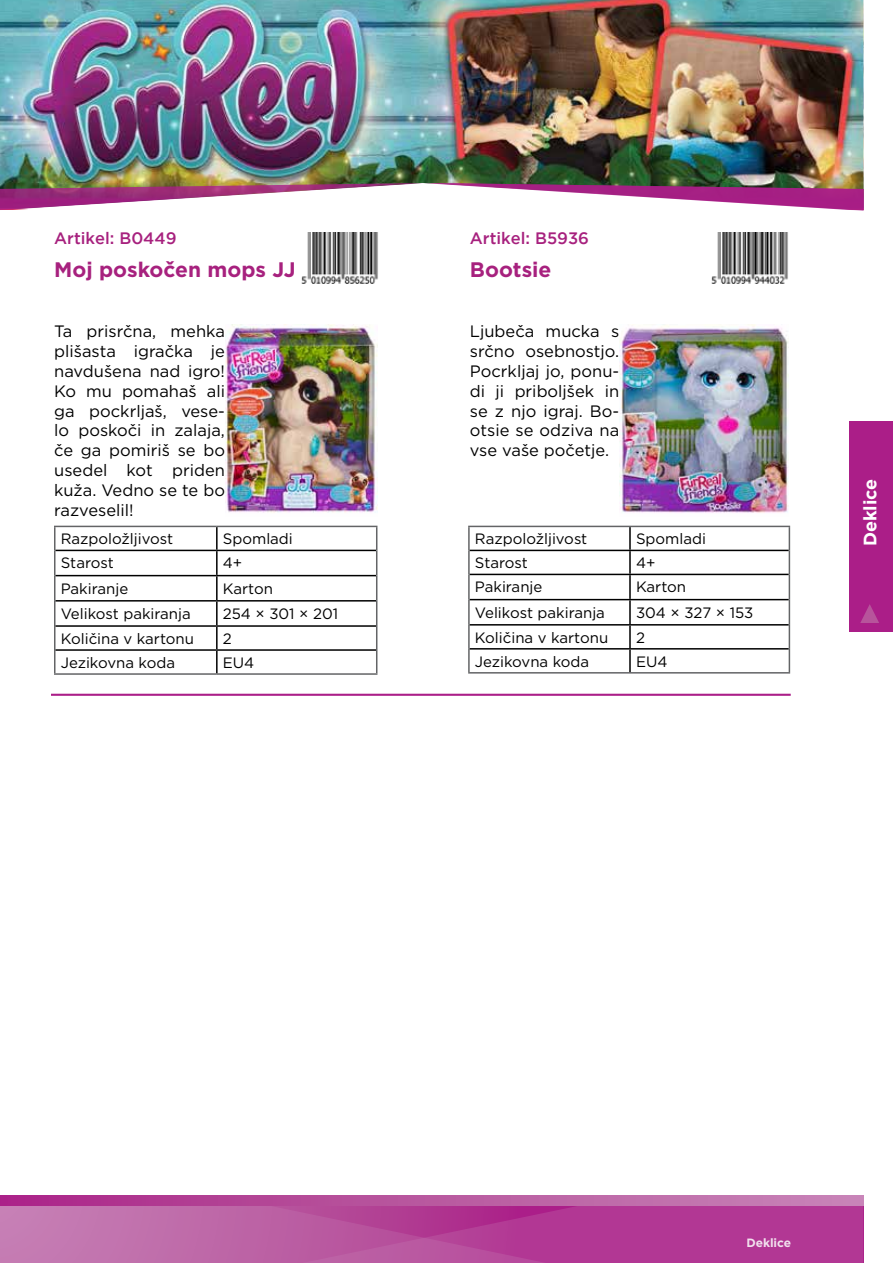
<style>
.page{position:relative;width:893px;height:1263px;background:#fff}
.page>*{position:absolute;margin:0;border:0;box-sizing:border-box;transform-origin:0 0}
.t1{font:700 21px "Gotham";color:#a7217e}
.t2{font:700 18px "Gotham";color:#fff}
.t3{font:16.5px/19.8px "Gotham";color:#000;text-align:justify}
.t4{font:500 16.5px "Gotham";color:#a7217e}
.t5{font:15px "Gotham";color:#000}
.t6{font:700 12px "Gotham";letter-spacing:-.005em;color:#fff}
</style>
<div class="page">
<hr style="left:51px;top:694px;width:740px;height:2px;background:#ab1e88">
<div style="left:849px;top:421px;width:44px;height:211px;background:#ab1e88"></div>
<svg style="left:860px;top:604px;width:19px;height:19px"></svg>
<svg style="left:0;top:1206px;width:863px;height:57px;background:#b74e9d"></svg>
<svg style="left:0;top:1195px;width:863px;height:11px;background:#b9579f"></svg>
<img style="left:0;top:0;width:863px;height:183px">
<svg style="left:0;top:183px;width:864px;height:28px"></svg>
<hr style="left:54px;top:526px;width:163px;height:1px;background:#636466">
<hr style="left:54px;top:527px;width:2px;height:23px;background:#636466">
<hr style="left:217px;top:526px;width:160px;height:1px;background:#636466">
<hr style="left:54px;top:550px;width:2px;height:26px;background:#636466">
<hr style="left:54px;top:576px;width:2px;height:25px;background:#636466">
<hr style="left:54px;top:601px;width:2px;height:25px;background:#636466">
<hr style="left:54px;top:626px;width:2px;height:24px;background:#636466">
<hr style="left:54px;top:650px;width:2px;height:23px;background:#636466">
<svg style="left:376px;top:527px;width:1px;height:146px"></svg>
<hr style="left:54px;top:673px;width:163px;height:2px;background:#636466">
<hr style="left:217px;top:673px;width:160px;height:2px;background:#636466">
<hr style="left:216px;top:527px;width:2px;height:23px;background:#000">
<hr style="left:56px;top:550px;width:161px;height:1px;background:#000">
<hr style="left:217px;top:550px;width:159px;height:1px;background:#000">
<hr style="left:216px;top:551px;width:2px;height:24px;background:#000">
<hr style="left:56px;top:575px;width:161px;height:1px;background:#000">
<hr style="left:217px;top:575px;width:159px;height:1px;background:#000">
<hr style="left:216px;top:576px;width:2px;height:24px;background:#000">
<hr style="left:56px;top:600px;width:161px;height:2px;background:#000">
<hr style="left:217px;top:600px;width:159px;height:2px;background:#000">
<hr style="left:216px;top:602px;width:2px;height:23px;background:#000">
<hr style="left:56px;top:625px;width:161px;height:2px;background:#000">
<hr style="left:217px;top:625px;width:159px;height:2px;background:#000">
<hr style="left:216px;top:627px;width:2px;height:22px;background:#000">
<hr style="left:56px;top:649px;width:161px;height:2px;background:#000">
<hr style="left:217px;top:649px;width:159px;height:2px;background:#000">
<hr style="left:216px;top:651px;width:2px;height:22px;background:#000">
<hr style="left:468px;top:526px;width:162px;height:1px;background:#636466">
<hr style="left:468px;top:527px;width:2px;height:23px;background:#636466">
<hr style="left:630px;top:526px;width:160px;height:1px;background:#636466">
<hr style="left:468px;top:550px;width:2px;height:24px;background:#636466">
<hr style="left:468px;top:574px;width:2px;height:26px;background:#636466">
<hr style="left:468px;top:600px;width:2px;height:25px;background:#636466">
<hr style="left:468px;top:625px;width:2px;height:24px;background:#636466">
<hr style="left:468px;top:649px;width:2px;height:23px;background:#636466">
<svg style="left:789px;top:527px;width:1px;height:145px"></svg>
<hr style="left:468px;top:672px;width:162px;height:2px;background:#636466">
<hr style="left:630px;top:672px;width:160px;height:2px;background:#636466">
<hr style="left:629px;top:527px;width:2px;height:23px;background:#000">
<hr style="left:470px;top:550px;width:160px;height:1px;background:#000">
<hr style="left:630px;top:550px;width:159px;height:1px;background:#000">
<hr style="left:629px;top:551px;width:2px;height:23px;background:#000">
<hr style="left:470px;top:574px;width:160px;height:1px;background:#000">
<hr style="left:630px;top:574px;width:159px;height:1px;background:#000">
<hr style="left:629px;top:575px;width:2px;height:24px;background:#000">
<hr style="left:470px;top:599px;width:160px;height:1px;background:#000">
<hr style="left:630px;top:599px;width:159px;height:1px;background:#000">
<hr style="left:629px;top:600px;width:2px;height:24px;background:#000">
<hr style="left:470px;top:624px;width:160px;height:2px;background:#000">
<hr style="left:630px;top:624px;width:159px;height:2px;background:#000">
<hr style="left:629px;top:626px;width:2px;height:22px;background:#000">
<hr style="left:470px;top:648px;width:160px;height:2px;background:#000">
<hr style="left:630px;top:648px;width:159px;height:2px;background:#000">
<hr style="left:629px;top:650px;width:2px;height:22px;background:#000">
<img style="left:711px;top:232px;width:77px;height:52px">
<img style="left:301px;top:232px;width:77px;height:52px">
<img style="left:225px;top:324px;width:152px;height:189px">
<img style="left:619px;top:324px;width:170px;height:189px">
<p class="t4" style="left:54px;top:229px;width:124px">Artikel: B0449</p>
<p class="t1" style="left:54px;top:256px;width:243px">Moj poskočen mops JJ</p>
<p class="t3" style="left:54px;top:321px;width:172px">Ta prisrčna, mehka plišasta igračka je navdušena nad igro!<br>Ko mu pomahaš ali ga pockrljaš, vese&shy;lo poskoči in zalaja, če ga pomiriš se bo usedel kot priden kuža. Vedno se te bo razveselil!</p>
<p class="t5" style="left:61px;top:529px;width:114px">Razpoložljivost</p>
<p class="t5" style="left:223px;top:529px;width:72px">Spomladi</p>
<p class="t5" style="left:61px;top:553px;width:55px">Starost</p>
<p class="t5" style="left:223px;top:553px;width:21px">4+</p>
<p class="t5" style="left:61px;top:579px;width:69px">Pakiranje</p>
<p class="t5" style="left:223px;top:579px;width:52px">Karton</p>
<p class="t5" style="left:61px;top:604px;width:132px">Velikost pakiranja</p>
<p class="t5" style="left:223px;top:604px;width:117px">254 × 301 × 201</p>
<p class="t5" style="left:61px;top:629px;width:135px">Količina v kartonu</p>
<p class="t5" style="left:223px;top:629px;width:10px">2</p>
<p class="t5" style="left:61px;top:653px;width:116px">Jezikovna koda</p>
<p class="t5" style="left:223px;top:653px;width:33px">EU4</p>
<p class="t4" style="left:470px;top:229px;width:121px">Artikel: B5936</p>
<p class="t1" style="left:470px;top:256px;width:83px">Bootsie</p>
<p class="t3" style="left:470px;top:321px;width:151px">Ljubeča mucka s srčno osebnostjo.<br>Pocrkljaj jo, ponu&shy;di ji priboljšek in se z njo igraj. Bo&shy;otsie se odziva na vse vaše početje.</p>
<p class="t5" style="left:475px;top:529px;width:114px">Razpoložljivost</p>
<p class="t5" style="left:636px;top:529px;width:72px">Spomladi</p>
<p class="t5" style="left:475px;top:553px;width:55px">Starost</p>
<p class="t5" style="left:636px;top:553px;width:21px">4+</p>
<p class="t5" style="left:475px;top:577px;width:69px">Pakiranje</p>
<p class="t5" style="left:636px;top:577px;width:52px">Karton</p>
<p class="t5" style="left:475px;top:603px;width:132px">Velikost pakiranja</p>
<p class="t5" style="left:636px;top:603px;width:119px">304 × 327 × 153</p>
<p class="t5" style="left:475px;top:628px;width:135px">Količina v kartonu</p>
<p class="t5" style="left:636px;top:628px;width:10px">2</p>
<p class="t5" style="left:475px;top:652px;width:116px">Jezikovna koda</p>
<p class="t5" style="left:636px;top:652px;width:33px">EU4</p>
<p class="t2" style="left:858px;top:570px;width:105px;rotate:-90deg">Fall 17 Girls</p>
<p class="t2" style="left:858px;top:546px;width:69px;rotate:-90deg">Deklice</p>
<p class="t6" style="left:746px;top:1234px;width:46px">Deklice</p>
</div>
